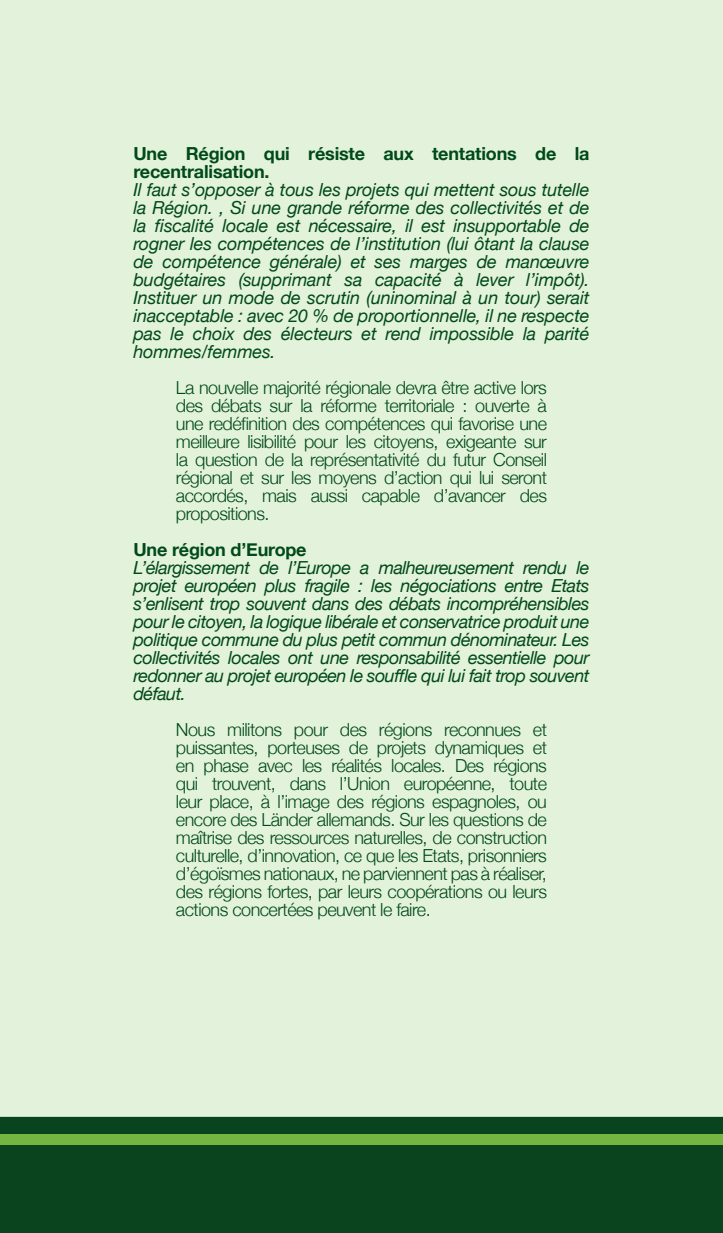
<style>
.page{position:relative;width:723px;height:1233px;background:#e3f2da}
.page>*{position:absolute;margin:0;border:0;box-sizing:border-box;transform-origin:0 0}
.t1{font:italic 18px/18px "Helvetica Neue";letter-spacing:-.03em;color:#004a1a;text-align:justify}
.t2{font:300 18px/18px "Helvetica Neue";letter-spacing:-.03em;color:#004a1a;text-align:justify}
.t3{font:700 18px/18px "Helvetica Neue";letter-spacing:-.01em;color:#004a1a}
</style>
<div class="page">
<div style="left:0;top:1116px;width:723px;height:117px;background:#0a441f"></div>
<div style="left:0;top:1134px;width:723px;height:11px;background:#77b542"></div>
<p class="t3" style="left:133px;top:144px;width:457px">Une Région qui résiste aux tentations de la recentralisation.</p>
<p class="t1" style="left:133px;top:181px;width:457px">Il faut s’opposer à tous les projets qui mettent sous tutelle la Région. , Si une grande réforme des collectivités et de la fiscalité locale est nécessaire, il est insupportable de rogner les compétences de l’institution (lui ôtant la clause de compétence générale) et ses marges de manœuvre budgétaires (supprimant sa capacité à lever l’impôt).<br>Instituer un mode de scrutin (uninominal à un tour) serait inacceptable : avec 20 % de proportionnelle, il ne respecte pas le choix des électeurs et rend impossible la parité hommes/femmes.</p>
<p class="t2" style="left:176px;top:378px;width:372px">La nouvelle majorité régionale devra être active lors des débats sur la réforme territoriale : ouverte à une redéfinition des compétences qui favorise une meilleure lisibilité pour les citoyens, exigeante sur la question de la représentativité du futur Conseil régional et sur les moyens d’action qui lui seront accordés, mais aussi capable d’avancer des propositions.</p>
<p class="t3" style="left:133px;top:540px;width:175px">Une région d’Europe</p>
<p class="t1" style="left:133px;top:559px;width:457px">L’élargissement de l’Europe a malheureusement rendu le projet européen plus fragile : les négociations entre Etats s’enlisent trop souvent dans des débats incompréhensibles pour le citoyen, la logique libérale et conservatrice produit une politique commune du plus petit commun dénominateur. Les collectivités locales ont une responsabilité essentielle pour redonner au projet européen le souffle qui lui fait trop souvent défaut.</p>
<p class="t2" style="left:176px;top:720px;width:372px">Nous militons pour des régions reconnues et puissantes, porteuses de projets dynamiques et en phase avec les réalités locales. Des régions qui trouvent, dans l’Union européenne, toute leur place, à l’image des régions espagnoles, ou encore des Länder allemands. Sur les questions de maîtrise des ressources naturelles, de construction culturelle, d’innovation, ce que les Etats, prisonniers d’égoïsmes nationaux, ne parviennent pas à réaliser, des régions fortes, par leurs coopérations ou leurs actions concertées peuvent le faire.</p>
</div>
